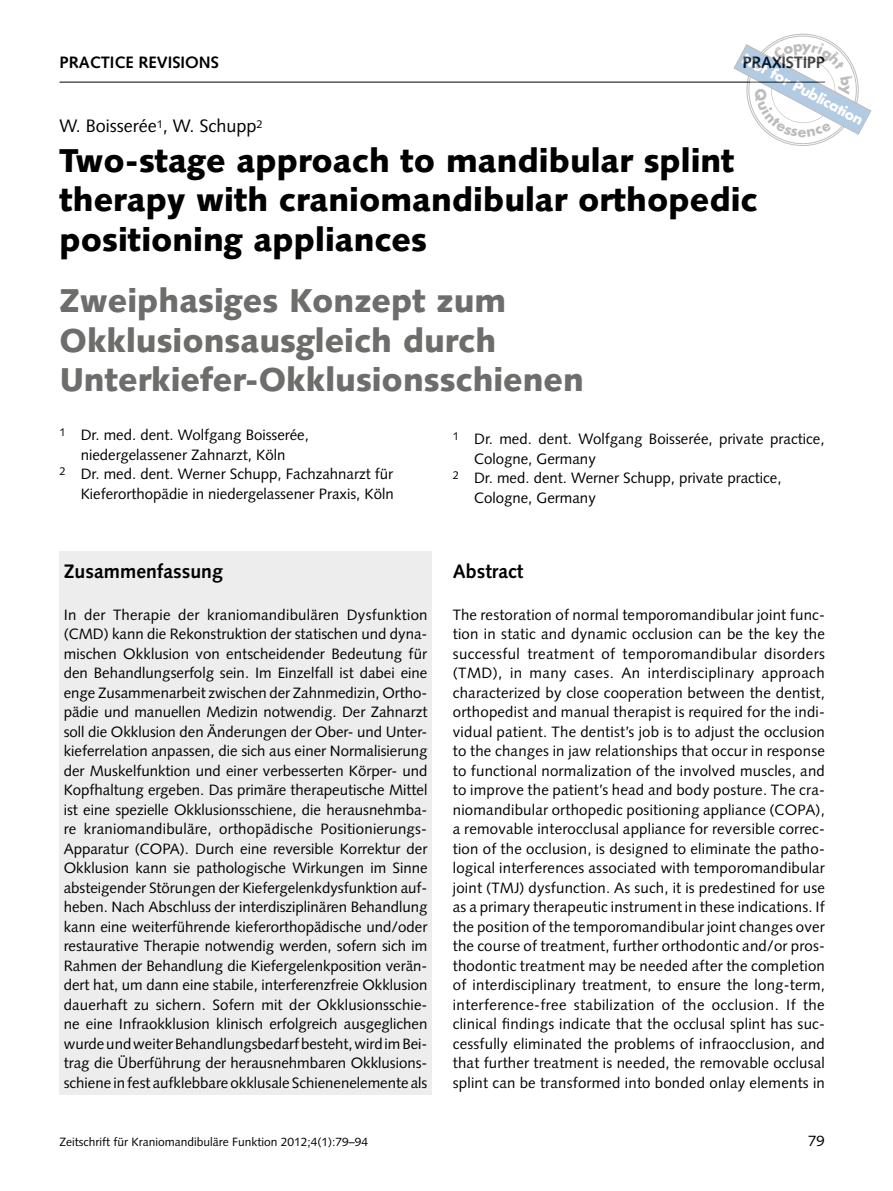
<style>
.page{position:relative;width:893px;height:1191px;background:#fff}
.page>*{position:absolute;margin:0;border:0;box-sizing:border-box;transform-origin:0 0}
.t1{font:900 33px/39.6px "Syntax LT Std";color:#000}
.t2{font:900 33px/39.6px "Syntax LT Std";color:#6d6d6c}
.t3{font:700 19.5px "Syntax LT Std";color:#000}
.t4{font:18px "Syntax LT Std";color:#000}
.t5{font:700 16.5px "Syntax LT Std";color:#000}
.t6{font:700 16.5px "Syntax LT Std";letter-spacing:-.02em;color:#000}
.t7{font:700 15.9px "Futura T";color:#fff}
.t8{font:15px/19.5px "Syntax LT Std";letter-spacing:.01em;color:#000}
.t9{font:12px "Syntax LT Std";color:#000}
</style>
<div class="page">
<hr style="left:60px;top:82px;width:765px;height:1px;background:#000">
<div style="left:60px;top:551px;width:372px;height:544px;background:#ededed"></div>
<svg style="left:733px;top:33px;width:139px;height:113px"></svg>
<p class="t7" style="left:746px;top:51px;width:137px;rotate:28deg">Not for Publication</p>
<p class="t5" style="left:60px;top:54px;width:161px">PRACTICE REVISIONS</p>
<p class="t6" style="left:743px;top:54px;width:84px">PRAXISTIPP</p>
<p class="t4" style="left:60px;top:117px;width:205px">W. Boisserée<sup>1</sup>, W. Schupp<sup>2</sup></p>
<h1 class="t1" style="left:60px;top:144px;width:700px">Two-stage approach to mandibular splint therapy with craniomandibular orthopedic positioning appliances</h1>
<h1 class="t2" style="left:60px;top:284px;width:526px">Zweiphasiges Konzept zum<br>Okklusionsausgleich durch<br>Unterkiefer-Okklusionsschienen</h1>
<p class="t8" style="left:60px;top:426px;width:251px"><sup>1</sup> Dr. med. dent. Wolfgang Boisserée,</p>
<p class="t8" style="left:81px;top:445px;width:206px">niedergelassener Zahnarzt, Köln</p>
<p class="t8" style="left:60px;top:465px;width:335px"><sup>2</sup> Dr. med. dent. Werner Schupp, Fachzahnarzt für</p>
<p class="t8" style="left:81px;top:484px;width:314px">Kieferorthopädie in niedergelassener Praxis, Köln</p>
<h2 class="t3" style="left:64px;top:560px;width:161px">Zusammenfassung</h2>
<p class="t8" style="left:64px;top:605px;width:365px">In der Therapie der kraniomandibulären Dysfunktion (CMD) kann die Rekonstruktion der statischen und dyna&shy;mischen Okklusion von entscheidender Bedeutung für den Behandlungserfolg sein. Im Einzelfall ist dabei eine enge Zusammenarbeit zwischen der Zahnmedizin, Ortho&shy;pädie und manuellen Medizin notwendig. Der Zahnarzt soll die Okklusion den Änderungen der Ober- und Unter&shy;kieferrelation anpassen, die sich aus einer Normalisierung der Muskelfunktion und einer verbesserten Körper- und Kopfhaltung ergeben. Das primäre therapeutische Mittel ist eine spezielle Okklusionsschiene, die herausnehmba&shy;re kraniomandibuläre, orthopädische Positionierungs-Apparatur (COPA). Durch eine reversible Korrektur der Okklusion kann sie pathologische Wirkungen im Sinne absteigender Störungen der Kiefergelenkdysfunktion auf&shy;heben. Nach Abschluss der interdisziplinären Behandlung kann eine weiterführende kieferorthopädische und/oder restaurative Therapie notwendig werden, sofern sich im Rahmen der Behandlung die Kiefergelenkposition verän&shy;dert hat, um dann eine stabile, interferenzfreie Okklusion dauerhaft zu sichern. Sofern mit der Okklusionsschie&shy;ne eine Infraokklusion klinisch erfolgreich ausgeglichen wurde und weiter Behandlungsbedarf besteht, wird im Bei&shy;trag die Überführung der herausnehmbaren Okklusions&shy;schiene in fest aufklebbare okklusale Schienenelemente als</p>
<p class="t8" style="left:453px;top:430px;width:373px"><sup>1</sup> Dr. med. dent. Wolfgang Boisserée, private practice,</p>
<p class="t8" style="left:474px;top:449px;width:123px">Cologne, Germany</p>
<p class="t8" style="left:453px;top:469px;width:330px"><sup>2</sup> Dr. med. dent. Werner Schupp, private practice,</p>
<p class="t8" style="left:474px;top:488px;width:123px">Cologne, Germany</p>
<h2 class="t3" style="left:453px;top:560px;width:72px">Abstract</h2>
<p class="t8" style="left:453px;top:605px;width:374px">The restoration of normal temporomandibular joint func&shy;tion in static and dynamic occlusion can be the key the successful treatment of temporomandibular disorders (TMD), in many cases. An interdisciplinary approach characterized by close cooperation between the dentist, orthopedist and manual therapist is required for the indi&shy;vidual patient. The dentist’s job is to adjust the occlusion to the changes in jaw relationships that occur in response to functional normalization of the involved muscles, and to improve the patient’s head and body posture. The cra&shy;niomandibular orthopedic positioning appliance (COPA), a removable interocclusal appliance for reversible correc&shy;tion of the occlusion, is designed to eliminate the patho&shy;logical interferences associated with temporomandibular joint (TMJ) dysfunction. As such, it is predestined for use as a primary therapeutic instrument in these indications. If the position of the temporomandibular joint changes over the course of treatment, further orthodontic and/or pros&shy;thodontic treatment may be needed after the completion of interdisciplinary treatment, to ensure the long-term, interference-free stabilization of the occlusion. If the clinical findings indicate that the occlusal splint has suc&shy;cessfully eliminated the problems of infraocclusion, and that further treatment is needed, the removable occlusal splint can be transformed into bonded onlay elements in</p>
<p class="t9" style="left:60px;top:1136px;width:310px">Zeitschrift für Kraniomandibuläre Funktion 2012;4(1):79–94</p>
<p class="t8" style="left:808px;top:1132px;width:18px">79</p>
</div>
